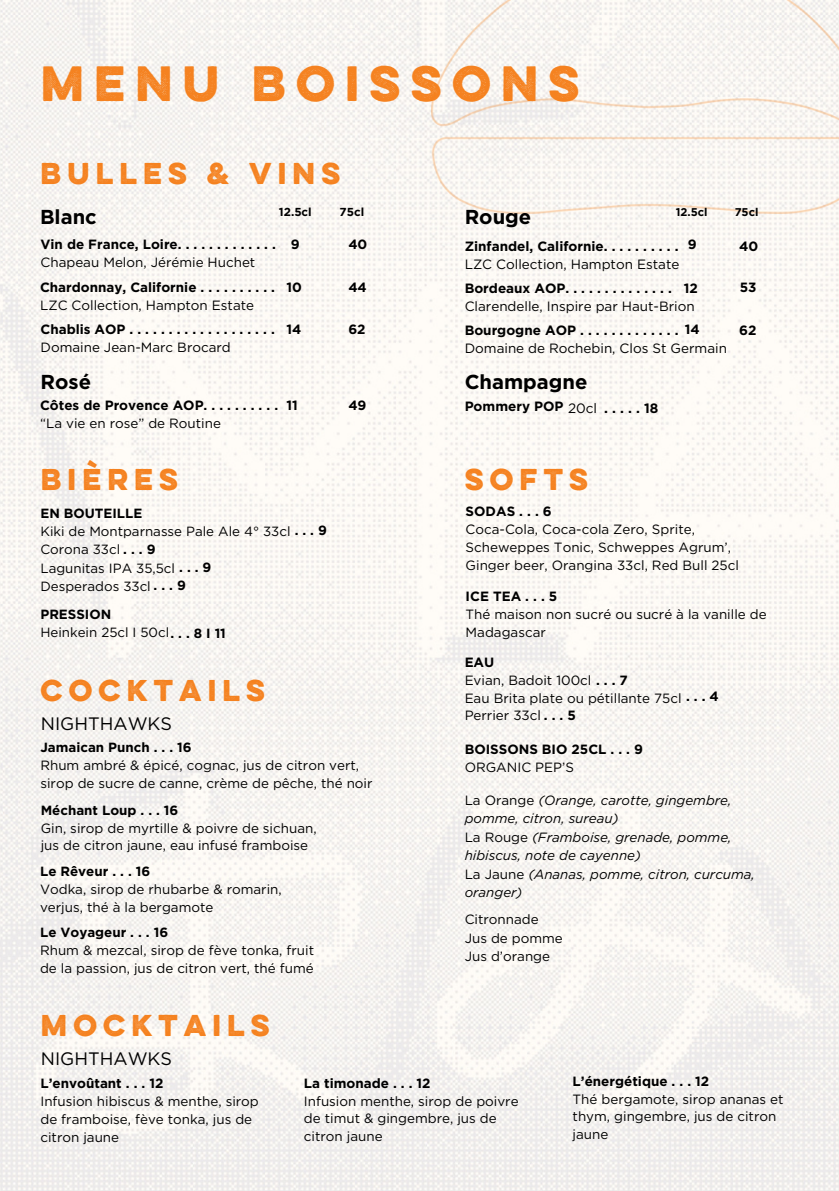
<style>
.page{position:relative;width:839px;height:1191px;background:#fff}
.page>*{position:absolute;margin:0;border:0;box-sizing:border-box;transform-origin:0 0}
.t1{font:700 44.4px "Lulo One";color:#f58220}
.t2{font:700 27px "Lulo One";color:#f58220}
.t3{font:700 20.2px "Gotham";color:#000}
.t4{font:18px "Gotham";color:#000}
.t5{font:700 13.6px "Gotham";color:#000}
.t6{font:13.6px "Gotham";color:#000}
.t7{font:13.4px/17.8px "Gotham";color:#000}
.t8{font:700 13.4px/18.6px "Gotham";color:#000}
.t9{font:italic 13.4px/18.6px "Gotham";color:#000}
.t10{font:700 11.6px "Gotham";color:#000}
.t11{font:700 11.2px "Gotham";color:#000}
.s1{font-weight:700}
.s2{font-weight:400}
.s3{font-style:normal}
</style>
<div class="page">
<img style="left:0;top:0;width:838px;height:1191px">
<img style="left:431px;top:0;width:407px;height:214px">
<p class="t1" style="left:41px;top:62px;width:550px">MENU BOISSONS</p>
<h1 class="t2" style="left:41px;top:160px;width:307px">BULLES &amp; VINS</h1>
<p class="t11" style="left:675px;top:207px;width:33px">12.5cl</p>
<p class="t11" style="left:734px;top:207px;width:25px">75cl</p>
<p class="t10" style="left:279px;top:207px;width:34px">12.5cl</p>
<p class="t10" style="left:339px;top:207px;width:26px">75cl</p>
<p class="t3" style="left:464px;top:207px;width:68px">Rouge</p>
<p class="t8" style="left:464px;top:238px;width:215px">Zinfandel, Californie. . . . . . . . . .</p>
<p class="t8" style="left:739px;top:238px;width:21px">40</p>
<p class="t7" style="left:464px;top:256px;width:216px">LZC Collection, Hampton Estate</p>
<p class="t3" style="left:40px;top:207px;width:58px">Blanc</p>
<p class="t8" style="left:41px;top:236px;width:237px">VindeFrance,Loire.............</p>
<p class="t7" style="left:41px;top:254px;width:216px">Chapeau Melon, Jérémie Huchet</p>
<p class="t8" style="left:40px;top:279px;width:236px">Chardonnay, Californie . . . . . . . . . .</p>
<p class="t7" style="left:40px;top:297px;width:215px">LZC Collection, Hampton Estate</p>
<p class="t8" style="left:41px;top:321px;width:236px">ChablisAOP...................</p>
<h6 class="t7" style="left:41px;top:339px;width:192px">Domaine Jean-Marc Brocard</h6>
<h3 class="t3" style="left:41px;top:373px;width:52px">Rosé</h3>
<h5 class="t8" style="left:40px;top:397px;width:239px">Côtes de Provence AOP. . . . . . . . . .</h5>
<p class="t7" style="left:40px;top:415px;width:182px">“La vie en rose” de Routine</p>
<p class="t8" style="left:291px;top:236px;width:10px">9</p>
<p class="t8" style="left:286px;top:279px;width:17px">10</p>
<p class="t8" style="left:286px;top:321px;width:16px">14</p>
<p class="t8" style="left:348px;top:236px;width:21px">40</p>
<p class="t8" style="left:348px;top:279px;width:20px">44</p>
<h6 class="t8" style="left:348px;top:321px;width:19px">62</h6>
<p class="t8" style="left:687px;top:236px;width:10px">9</p>
<p class="t8" style="left:739px;top:279px;width:18px">53</p>
<p class="t8" style="left:464px;top:280px;width:235px">BordeauxAOP.............. 12</p>
<p class="t7" style="left:464px;top:298px;width:231px">Clarendelle, Inspire par Haut-Brion</p>
<h2 class="t8" style="left:464px;top:322px;width:215px">BourgogneAOP.............</h2>
<h2 class="t8" style="left:739px;top:322px;width:19px">62</h2>
<p class="t7" style="left:464px;top:340px;width:264px">Domaine de Rochebin, Clos St Germain</p>
<p class="t3" style="left:464px;top:373px;width:124px">Champagne</p>
<p class="t8" style="left:464px;top:398px;width:100px">Pommery POP</p>
<p class="t6" style="left:568px;top:402px;width:31px">20cl</p>
<p class="t5" style="left:604px;top:402px;width:55px">.....18</p>
<p class="t8" style="left:684px;top:321px;width:16px">14</p>
<p class="t8" style="left:348px;top:397px;width:20px">49</p>
<p class="t8" style="left:286px;top:397px;width:13px">11</p>
<p class="t2" style="left:41px;top:467px;width:145px">BIÈRES</p>
<p class="t8" style="left:40px;top:504px;width:103px">EN BOUTEILLE</p>
<p class="t7" style="left:40px;top:523px;width:288px">Kiki de Montparnasse Pale Ale 4° 33cl <span class="s1">. . . 9</span></p>
<p class="t7" style="left:40px;top:541px;width:117px">Corona 33cl <span class="s1">. . . 9</span></p>
<p class="t7" style="left:40px;top:560px;width:172px">Lagunitas IPA 35,5cl <span class="s1">. . . 9</span></p>
<p class="t7" style="left:40px;top:578px;width:147px">Desperados 33cl <span class="s1">. . . 9</span></p>
<p class="t8" style="left:40px;top:606px;width:72px">PRESSION</p>
<p class="t7" style="left:40px;top:624px;width:187px">Heinkein 25cl I 50cl<span class="s1">. . . 8 I 11</span></p>
<h3 class="t2" style="left:41px;top:678px;width:232px">COCKTAILS</h3>
<p class="t4" style="left:41px;top:715px;width:133px">NIGHTHAWKS</p>
<h4 class="t8" style="left:40px;top:739px;width:153px">Jamaican Punch . . . 16</h4>
<p class="t7" style="left:40px;top:757px;width:333px">Rhum ambré &amp; épicé, cognac, jus de citron vert, sirop de sucre de canne, crème de pêche, thé noir</p>
<p class="t8" style="left:41px;top:801px;width:139px">Méchant Loup . . . 16</p>
<p class="t7" style="left:41px;top:820px;width:277px">Gin, sirop de myrtille &amp; poivre de sichuan, jus de citron jaune, eau infusé framboise</p>
<p class="t8" style="left:40px;top:863px;width:112px">Le Rêveur . . . 16</p>
<h4 class="t7" style="left:40px;top:881px;width:243px">Vodka, sirop de rhubarbe &amp; romarin, verjus, thé à la bergamote</h4>
<p class="t8" style="left:40px;top:924px;width:130px">Le Voyageur . . . 16</p>
<p class="t7" style="left:40px;top:942px;width:275px">Rhum &amp; mezcal, sirop de fève tonka, fruit de la passion, jus de citron vert, thé fumé</p>
<p class="t2" style="left:41px;top:1013px;width:237px">MOCKTAILS</p>
<p class="t4" style="left:41px;top:1050px;width:133px">NIGHTHAWKS</p>
<h4 class="t2" style="left:464px;top:467px;width:131px">SOFTS</h4>
<h4 class="t8" style="left:465px;top:503px;width:88px">SODAS . . . 6</h4>
<p class="t7" style="left:465px;top:521px;width:275px">Coca-Cola, Coca-cola Zero, Sprite,<br>Scheweppes Tonic, Schweppes Agrum’,<br>Ginger beer, Orangina 33cl, Red Bull 25cl</p>
<p class="t8" style="left:465px;top:588px;width:93px">ICETEA...5</p>
<p class="t7" style="left:465px;top:606px;width:302px">Thé maison non sucré ou sucré à la vanille de<br>Madagascar</p>
<p class="t8" style="left:464px;top:653px;width:31px">EAU</p>
<p class="t7" style="left:464px;top:672px;width:165px">Evian, Badoit 100cl <span class="s1">. . . 7</span></p>
<p class="t7" style="left:464px;top:690px;width:218px">Eau Brita plate ou pétillante 75cl</p>
<p class="t7" style="left:464px;top:707px;width:113px">Perrier 33cl <span class="s1">. . . 5</span></p>
<p class="t8" style="left:686px;top:688px;width:34px">...4</p>
<p class="t8" style="left:464px;top:740px;width:180px">BOISSONS BIO 25CL . . . 9<br><span class="s2">ORGANIC PEP’S</span></p>
<p class="t9" style="left:464px;top:791px;width:268px"><span class="s3">La Orange</span> (Orange, carotte, gingembre, pomme, citron, sureau)</p>
<p class="t9" style="left:464px;top:828px;width:268px"><span class="s3">La Rouge</span> (Framboise, grenade, pomme, hibiscus, note de cayenne)</p>
<p class="t9" style="left:464px;top:865px;width:292px"><span class="s3">La Jaune</span> (Ananas, pomme, citron, curcuma, oranger)</p>
<p class="t7" style="left:464px;top:912px;width:75px">Citronnade</p>
<h3 class="t7" style="left:464px;top:930px;width:100px">Jus de pomme</h3>
<h5 class="t7" style="left:464px;top:949px;width:87px">Jus d’orange</h5>
<h3 class="t8" style="left:40px;top:1075px;width:124px">L’envoûtant . . . 12</h3>
<p class="t7" style="left:40px;top:1093px;width:220px">Infusion hibiscus &amp; menthe, sirop de framboise, fève tonka, jus de citron jaune</p>
<p class="t8" style="left:304px;top:1074px;width:128px">La timonade . . . 12</p>
<p class="t7" style="left:304px;top:1093px;width:216px">Infusion menthe, sirop de poivre de timut &amp; gingembre, jus de citron jaune</p>
<p class="t8" style="left:572px;top:1072px;width:138px">L’énergétique . . . 12</p>
<p class="t7" style="left:572px;top:1091px;width:212px">Thé bergamote, sirop ananas et thym, gingembre, jus de citron jaune</p>
</div>
